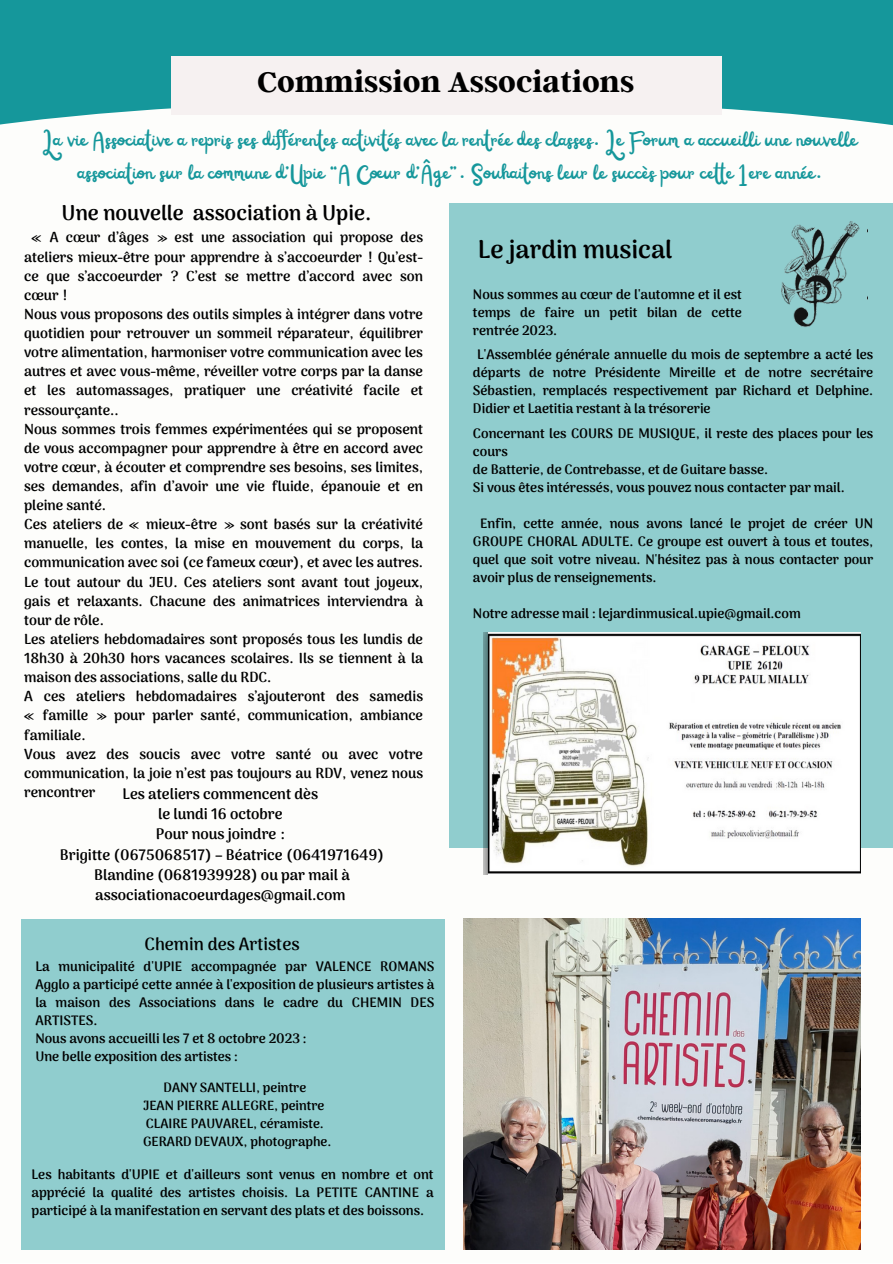
<style>
.page{position:relative;width:893px;height:1264px;background:#fff}
.page>*{position:absolute;margin:0;border:0;box-sizing:border-box;transform-origin:0 0}
.t1{font:700 31.5px "Argent CF";color:#000}
.t2{font:800 25.2px "Arima Madurai";color:#000}
.t3{font:23.4px/32.5px "Railey";color:#15979b;text-align:center}
.t4{font:800 21px "Arima Madurai";color:#000}
.t5{font:700 17.4px "Arima Madurai";color:#000}
.t6{font:800 15px/20.2px "Arima Madurai";color:#000;text-align:center}
.t7{font:800 14.25px/19px "Arima Madurai";color:#000;text-align:justify}
.t8{font:800 13.5px/18px "Arima Madurai";color:#000;text-align:justify}
.t9{font:800 13.2px "Arima Madurai";color:#000}
</style>
<div class="page">
<div style="left:0;top:0;width:892px;height:1262px;background:#fdfdfb"></div>
<div style="left:0;top:0;width:892px;height:207px;background:#15979b"></div>
<div style="left:0;top:100px;width:892px;height:107px;background:#fdfdfb"></div>
<div style="left:171px;top:56px;width:550px;height:59px;background:#f6f1f1"></div>
<div style="left:449px;top:203px;width:443px;height:644px;background:#90cdce"></div>
<div style="left:21px;top:918px;width:423px;height:331px;background:#90cdce"></div>
<img style="left:484px;top:632px;width:376px;height:242px">
<img style="left:463px;top:918px;width:397px;height:331px">
<img style="left:781px;top:221px;width:79px;height:106px">
<p class="t1" style="left:257px;top:61px;width:378px">Commission Associations</p>
<p class="t3" style="left:42px;top:127px;width:816px">La vie Associative a repris ses différentes activités avec la rentrée des classes. Le Forum a accueilli une nouvelle association sur la commune d’Upie “A Cœur d’Âge”. Souhaitons leur le succès pour cette 1ere année.</p>
<p class="t4" style="left:62px;top:200px;width:311px">Une nouvelle association à Upie.</p>
<p class="t7" style="left:24px;top:228px;width:400px;text-indent:7px">« A cœur d’âges » est une association qui propose des ateliers mieux-être pour apprendre à s’accoeurder ! Qu’est&shy;ce que s’accoeurder ? C’est se mettre d’accord avec son cœur !</p>
<p class="t7" style="left:24px;top:304px;width:400px">Nous vous proposons des outils simples à intégrer dans votre quotidien pour retrouver un sommeil réparateur, équilibrer votre alimentation, harmoniser votre communication avec les autres et avec vous-même, réveiller votre corps par la danse et les automassages, pratiquer une créativité facile et ressourçante..</p>
<p class="t7" style="left:24px;top:419px;width:400px">Nous sommes trois femmes expérimentées qui se proposent de vous accompagner pour apprendre à être en accord avec votre cœur, à écouter et comprendre ses besoins, ses limites, ses demandes, afin d’avoir une vie fluide, épanouie et en pleine santé.</p>
<p class="t7" style="left:24px;top:515px;width:400px">Ces ateliers de « mieux-être » sont basés sur la créativité manuelle, les contes, la mise en mouvement du corps, la communication avec soi (ce fameux cœur), et avec les autres.<br>Le tout autour du JEU. Ces ateliers sont avant tout joyeux, gais et relaxants. Chacune des animatrices interviendra à tour de rôle.</p>
<p class="t7" style="left:24px;top:629px;width:400px">Les ateliers hebdomadaires sont proposés tous les lundis de 18h30 à 20h30 hors vacances scolaires. Ils se tiennent à la maison des associations, salle du RDC.</p>
<p class="t7" style="left:24px;top:687px;width:400px">A ces ateliers hebdomadaires s’ajouteront des samedis « famille » pour parler santé, communication, ambiance familiale.</p>
<p class="t7" style="left:24px;top:744px;width:400px">Vous avez des soucis avec votre santé ou avec votre communication, la joie n’est pas toujours au RDV, venez nous rencontrer</p>
<p class="t6" style="left:123px;top:783px;width:197px">Les ateliers commencent dès</p>
<p class="t6" style="left:158px;top:804px;width:126px">le lundi 16 octobre</p>
<p class="t6" style="left:156px;top:824px;width:130px">Pour nous joindre :</p>
<p class="t6" style="left:60px;top:844px;width:325px">Brigitte (0675068517) – Béatrice (0641971649)<br>Blandine (0681939928) ou par mail à associationacoeurdages@gmail.com</p>
<p class="t5" style="left:144px;top:933px;width:157px">Chemin des Artistes</p>
<p class="t8" style="left:35px;top:957px;width:400px">La municipalité d'UPIE accompagnée par VALENCE ROMANS Agglo a participé cette année à l'exposition de plusieurs artistes à la maison des Associations dans le cadre du CHEMIN DES ARTISTES.</p>
<p class="t8" style="left:35px;top:1029px;width:272px">Nous avons accueilli les 7 et 8 octobre 2023 :</p>
<p class="t8" style="left:35px;top:1047px;width:204px">Une belle exposition des artistes :</p>
<p class="t9" style="left:163px;top:1079px;width:144px">DANY SANTELLI, peintre</p>
<p class="t9" style="left:143px;top:1097px;width:183px">JEAN PIERRE ALLEGRE, peintre</p>
<p class="t9" style="left:146px;top:1115px;width:179px">CLAIRE PAUVAREL, céramiste.</p>
<p class="t9" style="left:143px;top:1133px;width:190px">GERARD DEVAUX, photographe.</p>
<p class="t8" style="left:32px;top:1165px;width:403px">Les habitants d'UPIE et d'ailleurs sont venus en nombre et ont apprécié la qualité des artistes choisis. La PETITE CANTINE a participé à la manifestation en servant des plats et des boissons.</p>
<p class="t2" style="left:477px;top:235px;width:196px">Le jardin musical</p>
<p class="t8" style="left:473px;top:285px;width:270px">Nous sommes au cœur de l'automne et il est temps de faire un petit bilan de cette rentrée 2023.</p>
<p class="t8" style="left:473px;top:345px;width:402px;text-indent:4px">L'Assemblée générale annuelle du mois de septembre a acté les départs de notre Présidente Mireille et de notre secrétaire Sébastien, remplacés respectivement par Richard et Delphine.<br>Didier et Laetitia restant à la trésorerie</p>
<p class="t8" style="left:473px;top:425px;width:402px">Concernant les COURS DE MUSIQUE, il reste des places pour les cours</p>
<p class="t8" style="left:473px;top:461px;width:297px">de Batterie, de Contrebasse, et de Guitare basse.</p>
<p class="t8" style="left:473px;top:479px;width:373px">Si vous êtes intéressés, vous pouvez nous contacter par mail.</p>
<p class="t8" style="left:473px;top:514px;width:402px;text-indent:7px">Enfin, cette année, nous avons lancé le projet de créer UN GROUPE CHORAL ADULTE. Ce groupe est ouvert à tous et toutes, quel que soit votre niveau. N'hésitez pas à nous contacter pour avoir plus de renseignements.</p>
<p class="t8" style="left:473px;top:604px;width:329px">Notre adresse mail : lejardinmusical.upie@gmail.com</p>
</div>
